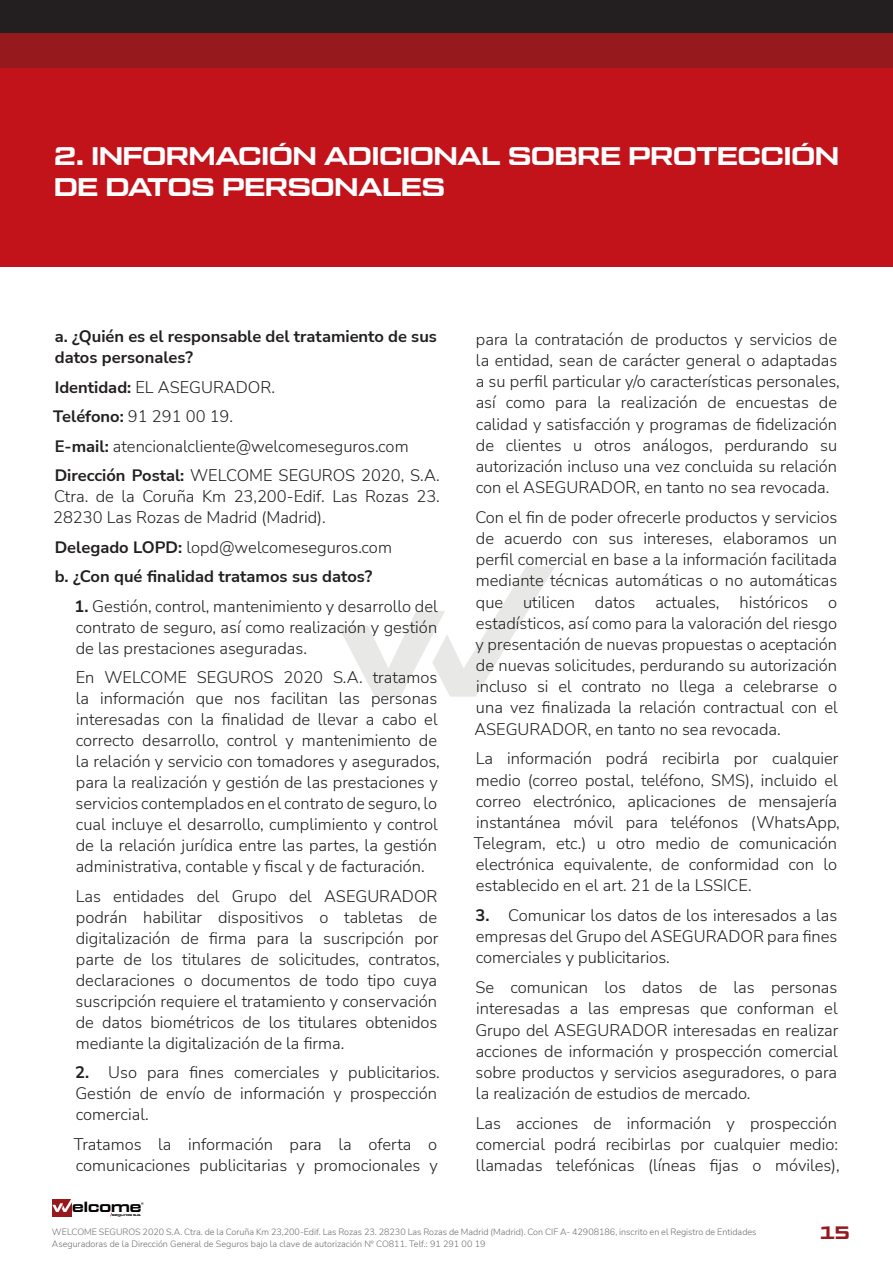
<style>
.page{position:relative;width:893px;height:1263px;background:#fff}
.page>*{position:absolute;margin:0;border:0;box-sizing:border-box;transform-origin:0 0}
.TXT_01{font:25.5px/30.6px "Tactic Sans Exd Bld";color:#fff}
.t1{font:18px "Tactic Sans Exd Bld";color:#961a1d}
.TXT_01-2{font:300 16.5px/21.1px "Nunito Sans";color:#231f20}
.TXT_01-3{font:700 16.5px/21px "Nunito Sans";color:#231f20}
.t2{font:14.7px "Tactic Sans Exd Bld";color:#000001}
.t3{font:300 9px/12px "Nunito Sans";color:#6c6d70}
.t4{font:3.6px "Tactic Sans Ext Exd Bld";color:#000001;scale:.87 1}
.s1{font-weight:700}
</style>
<div class="page">
<svg style="left:338px;top:566px;width:217px;height:131px"></svg>
<div style="left:52px;top:1199px;width:19px;height:17px;background:#961a1d"></div>
<svg style="left:52px;top:1199px;width:20px;height:13px"></svg>
<div style="left:0;top:0;width:892px;height:266px;background:#c2121a"></div>
<div style="left:0;top:0;width:893px;height:34px;background:#231f20"></div>
<div style="left:0;top:33px;width:893px;height:34px;background:#961a1d"></div>
<p class="TXT_01" style="left:54px;top:141px;width:786px">2. INFORMACIÓN ADICIONAL SOBRE PROTECCIÓN<br>DE DATOS PERSONALES</p>
<p class="TXT_01-3" style="left:55px;top:325px;width:384px">a. ¿Quién es el responsable del tratamiento de sus datos personales?</p>
<p class="TXT_01-2" style="left:55px;top:376px;width:222px"><span class="s1">Identidad:</span> EL ASEGURADOR.</p>
<p class="TXT_01-2" style="left:53px;top:405px;width:181px"><span class="s1">Teléfono:</span> 91 291 00 19.</p>
<p class="TXT_01-2" style="left:55px;top:435px;width:355px"><span class="s1">E-mail:</span> atencionalcliente@welcomeseguros.com</p>
<p class="TXT_01-2" style="left:53px;top:464px;width:388px;text-align:justify"><span class="s1">Dirección Postal:</span> WELCOME SEGUROS 2020, S.A.<br>Ctra. de la Coruña Km 23,200-Edif. Las Rozas 23.<br>28230 Las Rozas de Madrid (Madrid).</p>
<p class="TXT_01-2" style="left:55px;top:536px;width:339px"><span class="s1">Delegado LOPD:</span> lopd@welcomeseguros.com</p>
<p class="TXT_01-3" style="left:55px;top:565px;width:319px">b. ¿Con qué finalidad tratamos sus datos?</p>
<p class="TXT_01-2" style="left:74px;top:595px;width:365px;text-align:justify"><span class="s1">1.</span> Gestión, control, mantenimiento y desarrollo del contrato de seguro, así como realización y gestión de las prestaciones aseguradas.</p>
<p class="TXT_01-2" style="left:76px;top:666px;width:366px">En WELCOME SEGUROS 2020 S.A. tratamos la información que nos facilitan las personas interesadas con la finalidad de llevar a cabo el correcto desarrollo, control y mantenimiento de la relación y servicio con tomadores y asegurados, para la realización y gestión de las prestaciones y servicios contemplados en el contrato de seguro, lo cual incluye el desarrollo, cumplimiento y control de la relación jurídica entre las partes, la gestión administrativa, contable y fiscal y de facturación.</p>
<p class="TXT_01-2" style="left:76px;top:885px;width:366px">Las entidades del Grupo del ASEGURADOR podrán habilitar dispositivos o tabletas de digitalización de firma para la suscripción por parte de los titulares de solicitudes, contratos, declaraciones o documentos de todo tipo cuya suscripción requiere el tratamiento y conservación de datos biométricos de los titulares obtenidos mediante la digitalización de la firma.</p>
<p class="TXT_01-2" style="left:75px;top:1061px;width:366px"><span class="s1">2.</span> Uso para fines comerciales y publicitarios.<br>Gestión de envío de información y prospección comercial.</p>
<p class="TXT_01-2" style="left:74px;top:1133px;width:365px">Tratamos la información para la oferta o comunicaciones publicitarias y promocionales y</p>
<p class="t2" style="left:72px;top:1199px;width:71px">elcome</p>
<p class="t4" style="left:112px;top:1212px;width:35px">seguros s.a.</p>
<p class="TXT_01-2" style="left:476px;top:328px;width:366px">para la contratación de productos y servicios de la entidad, sean de carácter general o adaptadas a su perfil particular y/o características personales, así como para la realización de encuestas de calidad y satisfacción y programas de fidelización de clientes u otros análogos, perdurando su autorización incluso una vez concluida su relación con el ASEGURADOR, en tanto no sea revocada.</p>
<p class="TXT_01-2" style="left:474px;top:506px;width:365px;text-align:justify">Con el fin de poder ofrecerle productos y servicios de acuerdo con sus intereses, elaboramos un perfil comercial en base a la información facilitada mediante técnicas automáticas o no automáticas que utilicen datos actuales, históricos o estadísticos, así como para la valoración del riesgo y presentación de nuevas propuestas o aceptación de nuevas solicitudes, perdurando su autorización incluso si el contrato no llega a celebrarse o una vez finalizada la relación contractual con el ASEGURADOR, en tanto no sea revocada.</p>
<p class="TXT_01-2" style="left:474px;top:747px;width:367px">La información podrá recibirla por cualquier medio (correo postal, teléfono, SMS), incluido el correo electrónico, aplicaciones de mensajería instantánea móvil para teléfonos (WhatsApp, Telegram, etc.) u otro medio de comunicación electrónica equivalente, de conformidad con lo establecido en el art. 21 de la LSSICE.</p>
<p class="TXT_01-2" style="left:476px;top:904px;width:363px;text-align:justify"><span class="s1">3.</span> Comunicar los datos de los interesados a las empresas del Grupo del ASEGURADOR para fines comerciales y publicitarios.</p>
<p class="TXT_01-2" style="left:475px;top:976px;width:365px;text-align:justify">Se comunican los datos de las personas interesadas a las empresas que conforman el Grupo del ASEGURADOR interesadas en realizar acciones de información y prospección comercial sobre productos y servicios aseguradores, o para la realización de estudios de mercado.</p>
<p class="TXT_01-2" style="left:476px;top:1112px;width:366px">Las acciones de información y prospección comercial podrá recibirlas por cualquier medio: llamadas telefónicas (líneas fijas o móviles),</p>
<p class="t3" style="left:52px;top:1225px;width:706px">WELCOME SEGUROS 2020 S.A. Ctra. de la Coruña Km 23,200-Edif. Las Rozas 23. 28230 Las Rozas de Madrid (Madrid). Con CIF A- 42908186, inscrito en el Registro de Entidades<br>Aseguradoras de la Dirección General de Seguros bajo la clave de autorización Nº CO811. Telf.: 91 291 00 19</p>
<p class="t1" style="left:820px;top:1224px;width:31px">15</p>
</div>
